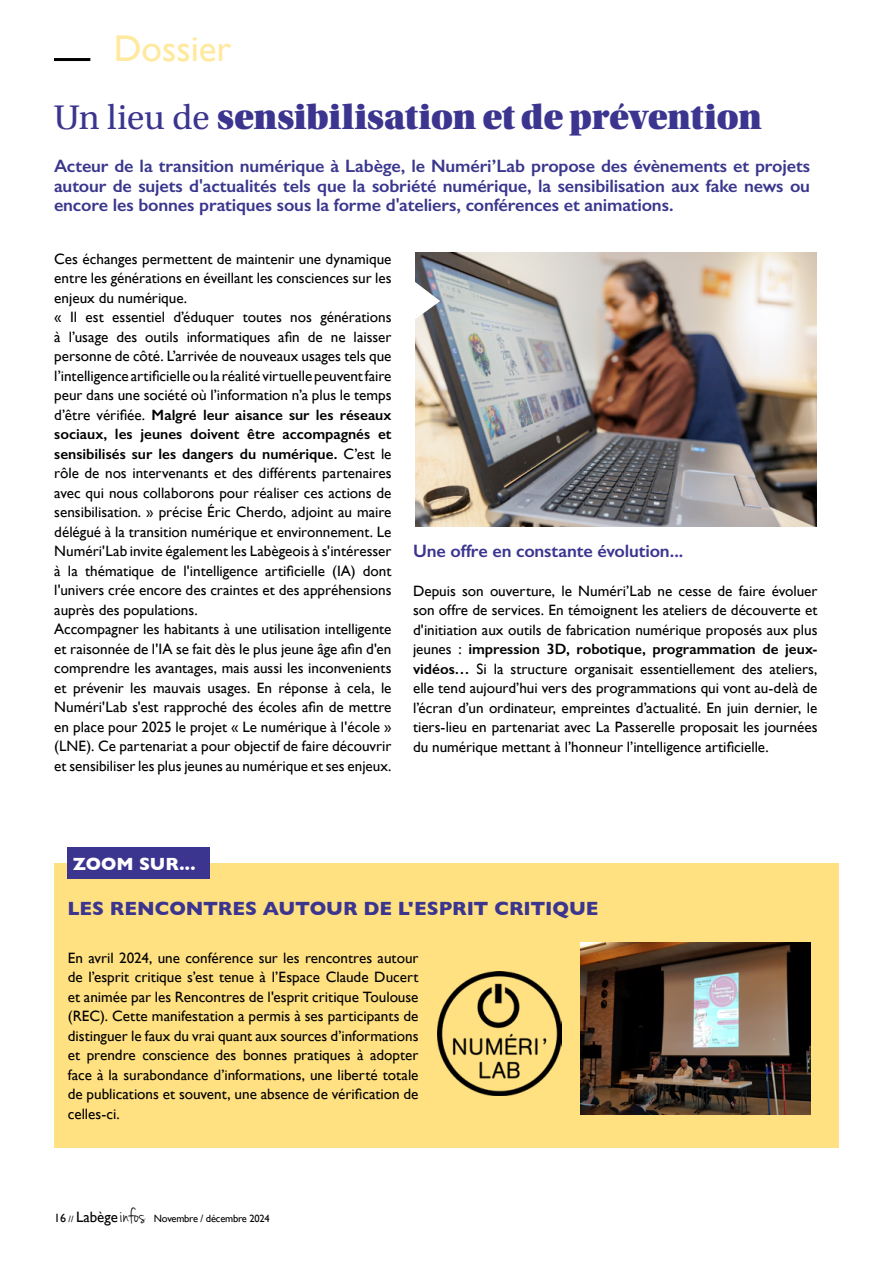
<style>
.page{position:relative;width:893px;height:1263px;background:#fff}
.page>*{position:absolute;margin:0;border:0;box-sizing:border-box;transform-origin:0 0}
.t1{font:37.2px "Gill Sans";color:#ffe99e}
.t2{font:36px "Utopia Std Black Headline";letter-spacing:-.005em;color:#3c358f}
.t3{font:700 19.5px "Gill Sans";color:#3c358f}
.t4{font:600 18px/19.5px "Gill Sans";letter-spacing:-.01em;color:#3a378d;text-align:justify}
.t5{font:600 18px "Gill Sans";letter-spacing:-.01em;color:#3c358f}
.t6{font:700 18px "Gill Sans";color:#fff}
.t7{font:15px/19.5px "Gill Sans";color:#000;text-align:justify}
.t8{font:10.5px "Gill Sans";letter-spacing:-.02em;color:#000}
.s1{font-family:"Utopia Std"}
.s2{font-weight:600}
.s3{font-size:12px}
.s4{font-size:9px}
.s5{font-size:15px}
.s6{font-family:"Jenna Sue";font-size:22.5px}
</style>
<div class="page">
<div style="left:54px;top:863px;width:785px;height:285px;background:#ffe181"></div>
<img style="left:580px;top:943px;width:230px;height:171px">
<img style="left:438px;top:971px;width:123px;height:124px">
<img style="left:416px;top:253px;width:400px;height:273px">
<hr style="left:54px;top:58px;width:36px;height:3px;background:#000">
<div style="left:68px;top:848px;width:142px;height:31px;background:#3c358f"></div>
<svg style="left:415px;top:281px;width:25px;height:39px"></svg>
<h1 class="t1" style="left:114px;top:27px;width:119px">Dossier</h1>
<h2 class="t2" style="left:54px;top:99px;width:709px"><span class="s1">Un lieu de</span> sensibilisation et de prévention</h2>
<p class="t4" style="left:54px;top:156px;width:758px">Acteur de la transition numérique à Labège, le Numéri’Lab propose des évènements et projets autour de sujets d'actualités tels que la sobriété numérique, la sensibilisation aux fake news ou encore les bonnes pratiques sous la forme d'ateliers, conférences et animations.</p>
<p class="t7" style="left:54px;top:249px;width:339px;text-align:left">Ces échanges permettent de maintenir une dynamique entre les générations en éveillant les consciences sur les enjeux du numérique.<br>« Il est essentiel d’éduquer toutes nos générations à l’usage des outils informatiques afin de ne laisser personne de côté. L’arrivée de nouveaux usages tels que l’intelligence artificielle ou la réalité virtuelle peuvent faire peur dans une société où l’information n’a plus le temps d’être vérifiée. <span class="s2">Malgré leur aisance sur les réseaux sociaux, les jeunes doivent être accompagnés et sensibilisés sur les dangers du numérique.</span> C’est le rôle de nos intervenants et des différents partenaires avec qui nous collaborons pour réaliser ces actions de sensibilisation. » précise Éric Cherdo, adjoint au maire délégué à la transition numérique et environnement. Le Numéri'Lab invite également les Labègeois à s'intéresser à la thématique de l'intelligence artificielle (IA) dont l'univers crée encore des craintes et des appréhensions auprès des populations.<br>Accompagner les habitants à une utilisation intelligente et raisonnée de l'IA se fait dès le plus jeune âge afin d'en comprendre les avantages, mais aussi les inconvenients et prévenir les mauvais usages. En réponse à cela, le Numéri'Lab s'est rapproché des écoles afin de mettre en place pour 2025 le projet « Le numérique à l'école » (LNE). Ce partenariat a pour objectif de faire découvrir et sensibiliser les plus jeunes au numérique et ses enjeux.</p>
<p class="t5" style="left:413px;top:540px;width:272px">Une offre en constante évolution...</p>
<p class="t7" style="left:413px;top:581px;width:406px">Depuis son ouverture, le Numéri’Lab ne cesse de faire évoluer son offre de services. En témoignent les ateliers de découverte et d'initiation aux outils de fabrication numérique proposés aux plus jeunes : <span class="s2">impression 3D, robotique, programmation de jeux&shy;vidéos…</span> Si la structure organisait essentiellement des ateliers, elle tend aujourd’hui vers des programmations qui vont au-delà de l’écran d’un ordinateur, empreintes d’actualité. En juin dernier, le tiers-lieu en partenariat avec La Passerelle proposait les journées du numérique mettant à l’honneur l’intelligence artificielle.</p>
<p class="t6" style="left:73px;top:849px;width:124px">ZOOM SUR...</p>
<h3 class="t3" style="left:68px;top:893px;width:532px">LES RENCONTRES AUTOUR DE L'ESPRIT CRITIQUE</h3>
<p class="t7" style="left:68px;top:948px;width:352px">En avril 2024, une conférence sur les rencontres autour de l’esprit critique s’est tenue à l’Espace Claude Ducert et animée par les Rencontres de l'esprit critique Toulouse (REC). Cette manifestation a permis à ses participants de distinguer le faux du vrai quant aux sources d’informations et prendre conscience des bonnes pratiques à adopter face à la surabondance d’informations, une liberté totale de publications et souvent, une absence de vérification de celles-ci.</p>
<p class="t8" style="left:54px;top:1213px;width:217px"><span class="s3">16</span> <span class="s4">//</span> <span class="s5">Labège</span><span class="s6">infos</span> Novembre / décembre 2024</p>
</div>
